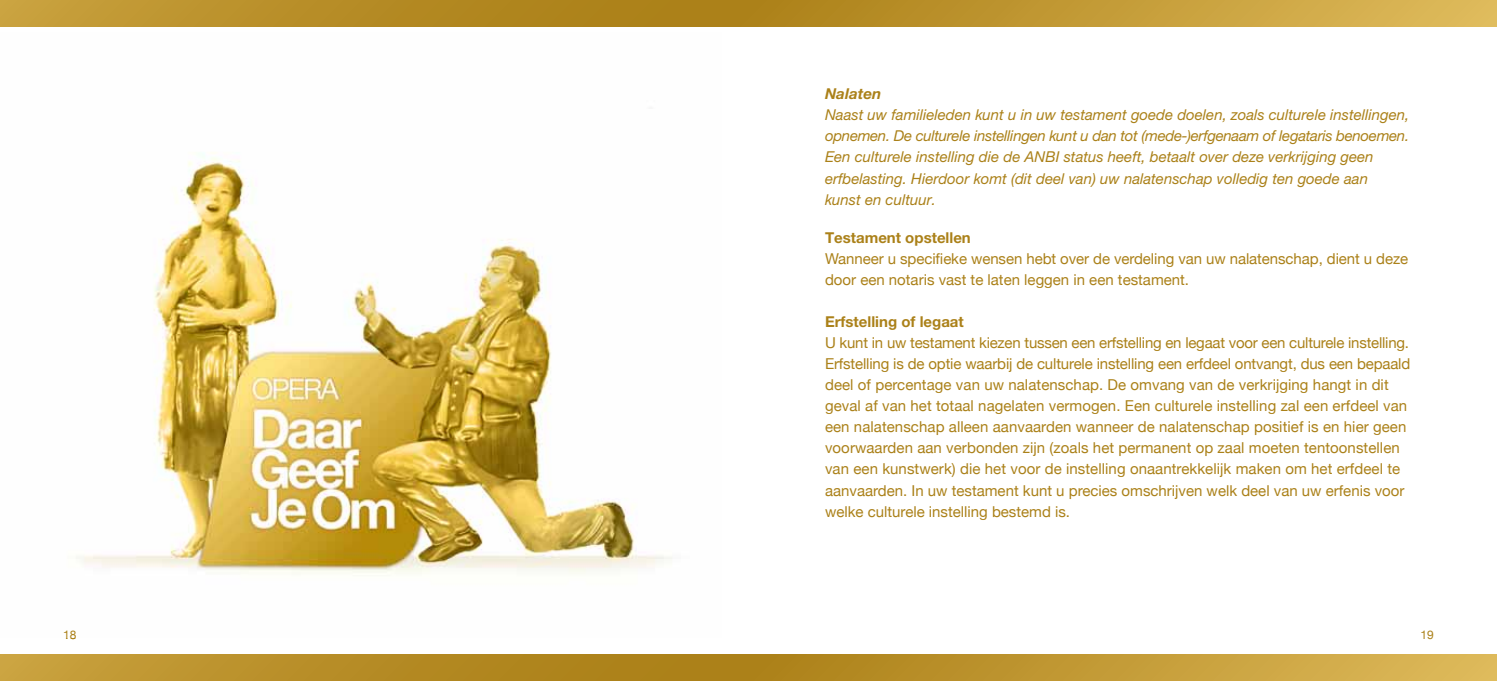
<style>
.page{position:relative;width:1497px;height:681px;background:#fff}
.page>*{position:absolute;margin:0;border:0;box-sizing:border-box;transform-origin:0 0}
.t1{font:15px/21px "Helvetica Neue";color:#ab8119}
.t2{font:italic 15px/21px "Helvetica Neue";color:#ab8119}
.t3{font:700 15px "Helvetica Neue";color:#ab8119}
.t4{font:italic 700 15px "Helvetica Neue";color:#ab8119}
.t5{font:12px "Helvetica Neue";color:#ab8119}
</style>
<div class="page">
<svg style="left:0;top:0;width:1497px;height:26px;background:#be9530"></svg>
<svg style="left:0;top:654px;width:1497px;height:26px;background:#bd9530"></svg>
<img style="left:76px;top:152px;width:596px;height:422px">
<p class="t5" style="left:63px;top:624px;width:15px">18</p>
<p class="t4" style="left:825px;top:85px;width:58px">Nalaten</p>
<p class="t2" style="left:825px;top:104px;width:586px">Naast uw familieleden kunt u in uw testament goede doelen, zoals culturele instellingen, opnemen. De culturele instellingen kunt u dan tot (mede-)erfgenaam of legataris benoemen.<br>Een culturele instelling die de ANBI status heeft, betaalt over deze verkrijging geen erfbelasting. Hierdoor komt (dit deel van) uw nalatenschap volledig ten goede aan<br>kunst en cultuur.</p>
<p class="t3" style="left:825px;top:228px;width:147px">Testament opstellen</p>
<p class="t1" style="left:825px;top:247px;width:585px">Wanneer u specifieke wensen hebt over de verdeling van uw nalatenschap, dient u deze door een notaris vast te laten leggen in een testament.</p>
<p class="t3" style="left:825px;top:312px;width:140px">Erfstelling of legaat</p>
<p class="t1" style="left:825px;top:331px;width:587px">U kunt in uw testament kiezen tussen een erfstelling en legaat voor een culturele instelling.<br>Erfstelling is de optie waarbij de culturele instelling een erfdeel ontvangt, dus een bepaald deel of percentage van uw nalatenschap. De omvang van de verkrijging hangt in dit geval af van het totaal nagelaten vermogen. Een culturele instelling zal een erfdeel van een nalatenschap alleen aanvaarden wanneer de nalatenschap positief is en hier geen voorwaarden aan verbonden zijn (zoals het permanent op zaal moeten tentoonstellen van een kunstwerk) die het voor de instelling onaantrekkelijk maken om het erfdeel te aanvaarden. I n uw testament kunt u precies omschrijven welk deel van uw erfenis voor welke culturele instelling bestemd is.</p>
<p class="t5" style="left:1420px;top:624px;width:15px">19</p>
</div>
